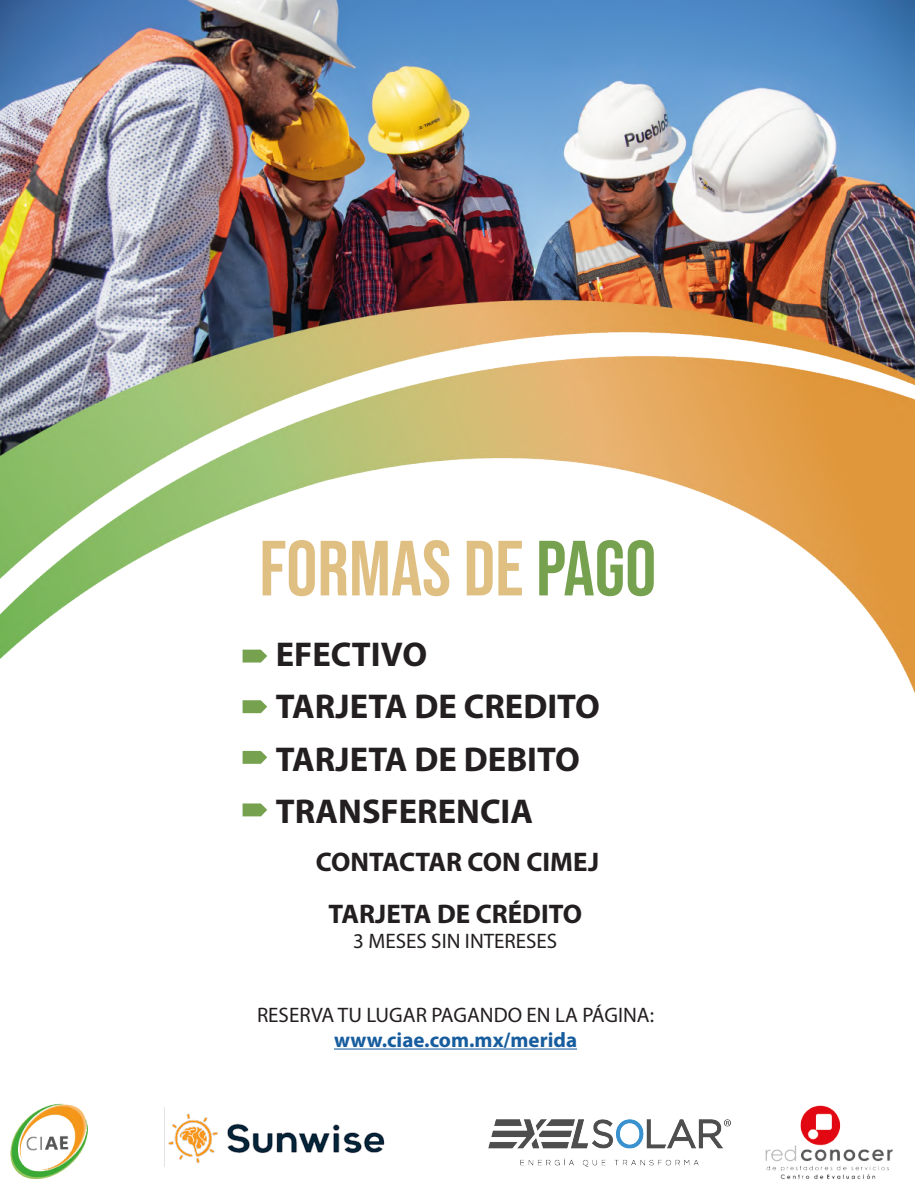
<style>
.page{position:relative;width:915px;height:1191px;background:#fff}
.page>*{position:absolute;margin:0;border:0;box-sizing:border-box;transform-origin:0 0}
.t1{font:78px "Bebas Neue";color:#e0bf82}
.t2{font:700 34.5px "Myriad Pro";color:#231f20}
.t3{font:700 27px "Myriad Pro";color:#231f20}
.t4{font:21px "Myriad Pro";color:#231f20}
.t5{font:700 21px "Myriad Pro";color:#175d9e}
.s1{color:#76a14e}
</style>
<div class="page">
<img style="left:0;top:0;width:914px;height:1179px">
<hr style="left:334px;top:1048px;width:243px;height:1px;background:#175d9e">
<svg style="left:242px;top:649px;width:25px;height:13px"></svg>
<svg style="left:242px;top:700px;width:25px;height:13px"></svg>
<svg style="left:242px;top:751px;width:25px;height:13px"></svg>
<svg style="left:242px;top:803px;width:25px;height:13px"></svg>
<img style="left:485px;top:1116px;width:247px;height:50px">
<img style="left:164px;top:1108px;width:223px;height:58px">
<p class="t1" style="left:259px;top:524px;width:398px">FORMAS DE <span class="s1">PAGO</span></p>
<p class="t2" style="left:276px;top:631px;width:153px">EFECTIVO</p>
<p class="t2" style="left:276px;top:684px;width:325px">TARJETA DE CREDITO</p>
<p class="t2" style="left:276px;top:736px;width:305px">TARJETA DE DEBITO</p>
<p class="t2" style="left:276px;top:789px;width:259px">TRANSFERENCIA</p>
<p class="t3" style="left:316px;top:844px;width:285px">CONTACTAR CON CIMEJ</p>
<p class="t3" style="left:328px;top:896px;width:255px">TARJETA DE CRÉDITO</p>
<p class="t4" style="left:353px;top:928px;width:205px">3 MESES SIN INTERESES</p>
<p class="t4" style="left:257px;top:1001px;width:398px">RESERVA TU LUGAR PAGANDO EN LA PÁGINA:</p>
<p class="t5" style="left:334px;top:1026px;width:244px">www.ciae.com.mx/merida</p>
</div>
